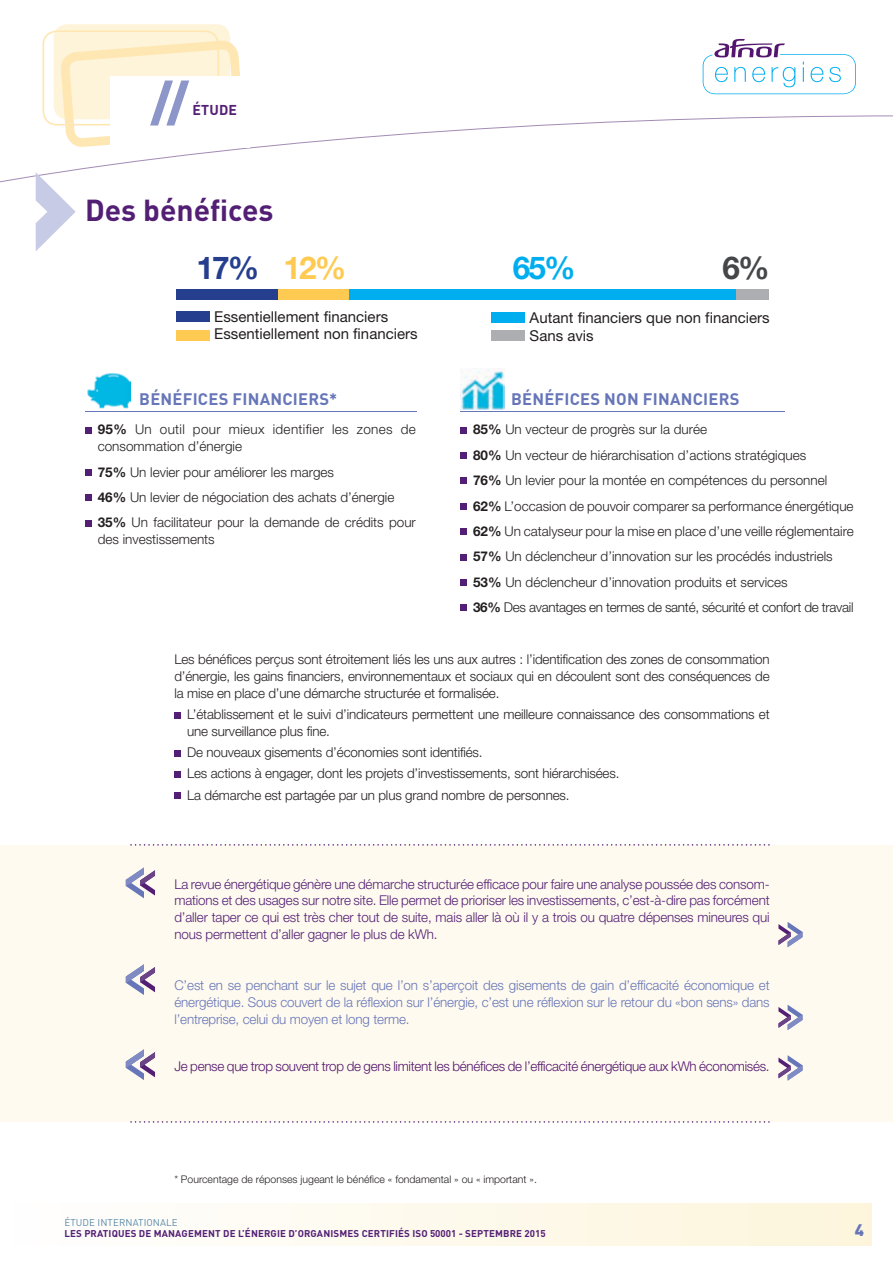
<style>
.page{position:relative;width:893px;height:1263px;background:#fff}
.page>*{position:absolute;margin:0;border:0;box-sizing:border-box;transform-origin:0 0}
.t1{font:900 52.35px "DINOT";color:#8d96c9}
.t2{font:700 31.5px "Helvetica Neue";color:#253f8e}
.t3{font:700 31.5px "Helvetica Neue";color:#00aeef}
.t4{font:700 31.5px "Helvetica Neue";color:#454647}
.t5{font:700 30px "DIN";color:#531f75}
.t6{font:700 16.5px "DIN";letter-spacing:.015em;color:#6776b8}
.t7{font:900 16.5px "DINOT";color:#6776b8}
.t8{font:15px/17px "Helvetica Neue";color:#231f20}
.t9{font:700 14.1px "DIN";letter-spacing:.015em;color:#531f75}
.t10{font:300 13.5px/25.3px "Helvetica Neue";color:#231f20}
.t11{font:300 13.5px/16.8px "Helvetica Neue";letter-spacing:-.01em;color:#531f75;text-align:justify}
.t12{font:300 13.5px/16.8px "Helvetica Neue";letter-spacing:-.01em;color:#6776b8;text-align:justify}
.t13{font:300 13.5px "Helvetica Neue";letter-spacing:-.02em;color:#53156d}
.t14{font:300 13.5px/16.8px "Helvetica Neue";letter-spacing:.025em;color:#231f20}
.t15{font:300 10.5px "Helvetica Neue";color:#231f20}
.t16{font:700 9.75px "DIN";letter-spacing:.015em;color:#531f75}
.t17{font:9.75px "DINOT";letter-spacing:.01em;color:#5b8ba8}
.s1{color:#feca52}
.s2{font-weight:700}
</style>
<div class="page">
<svg style="left:0;top:115px;width:893px;height:85px"></svg>
<div style="left:54px;top:24px;width:176px;height:95px;background:#fef4da;border-radius:14px"></div>
<svg style="left:43px;top:30px;width:197px;height:117px"></svg>
<div style="left:110px;top:76px;width:140px;height:72px;background:#fff"></div>
<div style="left:0;top:1203px;width:872px;height:43px;background:linear-gradient(to right,#fefeff,#fdf5db)"></div>
<svg style="left:703px;top:39px;width:153px;height:55px"></svg>
<div style="left:0;top:845px;width:893px;height:276px;background:#fefaef"></div>
<div style="left:174px;top:712px;width:7px;height:6px;background:#531f75"></div>
<div style="left:174px;top:750px;width:7px;height:6px;background:#531f75"></div>
<div style="left:174px;top:771px;width:7px;height:6px;background:#531f75"></div>
<div style="left:174px;top:792px;width:7px;height:6px;background:#531f75"></div>
<svg style="left:130px;top:844px;width:640px;height:2px"></svg>
<svg style="left:130px;top:1121px;width:640px;height:2px"></svg>
<div style="left:176px;top:312px;width:33px;height:10px;background:#253f8e"></div>
<div style="left:176px;top:330px;width:33px;height:10px;background:#feca52"></div>
<div style="left:491px;top:313px;width:34px;height:10px;background:#00aeef"></div>
<div style="left:734px;top:289px;width:35px;height:10px;background:#adaeb2"></div>
<div style="left:348px;top:289px;width:388px;height:10px;background:#00aeef"></div>
<div style="left:277px;top:289px;width:72px;height:10px;background:#feca52"></div>
<div style="left:176px;top:289px;width:101px;height:10px;background:#253f8e"></div>
<div style="left:491px;top:331px;width:34px;height:10px;background:#adaeb2"></div>
<img style="left:87px;top:373px;width:44px;height:36px">
<img style="left:460px;top:368px;width:45px;height:42px">
<hr style="left:85px;top:411px;width:332px;height:1px;background:#6776b8">
<hr style="left:460px;top:411px;width:325px;height:1px;background:#6776b8">
<svg style="left:85px;top:427px;width:6px;height:6px"></svg>
<div style="left:85px;top:469px;width:6px;height:7px;background:#531f75"></div>
<svg style="left:85px;top:495px;width:6px;height:6px"></svg>
<svg style="left:85px;top:520px;width:6px;height:6px"></svg>
<div style="left:460px;top:427px;width:7px;height:6px;background:#531f75"></div>
<div style="left:460px;top:452px;width:7px;height:7px;background:#531f75"></div>
<div style="left:460px;top:478px;width:7px;height:6px;background:#531f75"></div>
<div style="left:460px;top:503px;width:7px;height:6px;background:#531f75"></div>
<div style="left:460px;top:528px;width:7px;height:7px;background:#531f75"></div>
<div style="left:460px;top:554px;width:7px;height:6px;background:#531f75"></div>
<div style="left:460px;top:579px;width:7px;height:7px;background:#531f75"></div>
<div style="left:460px;top:605px;width:7px;height:6px;background:#531f75"></div>
<svg style="left:126px;top:867px;width:29px;height:31px"></svg>
<svg style="left:778px;top:922px;width:25px;height:25px"></svg>
<svg style="left:36px;top:172px;width:40px;height:79px"></svg>
<svg style="left:126px;top:964px;width:29px;height:31px"></svg>
<svg style="left:778px;top:1005px;width:25px;height:25px"></svg>
<svg style="left:126px;top:1049px;width:29px;height:31px"></svg>
<svg style="left:778px;top:1055px;width:25px;height:25px"></svg>
<h1 class="t1" style="left:150px;top:68px;width:40px">//</h1>
<p class="t9" style="left:192px;top:100px;width:46px">ÉTUDE</p>
<h3 class="t5" style="left:85px;top:190px;width:190px">Des bénéfices</h3>
<h2 class="t2" style="left:196px;top:248px;width:151px">17% <span class="s1">12%</span></h2>
<h2 class="t3" style="left:513px;top:248px;width:64px">65%</h2>
<h2 class="t4" style="left:722px;top:248px;width:49px">6%</h2>
<p class="t8" style="left:214px;top:308px;width:205px">Essentiellement financiers<br>Essentiellement non financiers</p>
<p class="t8" style="left:530px;top:309px;width:242px">Autant financiers que non financiers</p>
<p class="t8" style="left:530px;top:327px;width:66px">Sans avis</p>
<p class="t6" style="left:139px;top:388px;width:200px">BÉNÉFICES FINANCIERS*</p>
<p class="t6" style="left:511px;top:388px;width:230px">BÉNÉFICES NON FINANCIERS</p>
<p class="t14" style="left:98px;top:421px;width:319px"><span class="s2">95%</span> Un outil pour mieux identifier les zones de consommation d’énergie</p>
<p class="t10" style="left:98px;top:459px;width:320px"><span class="s2">75%</span> Un levier pour améliorer les marges<br><span class="s2">46%</span> Un levier de négociation des achats d’énergie<br><span class="s2">35%</span> Un facilitateur pour la demande de crédits pour</p>
<p class="t10" style="left:98px;top:526px;width:118px">des investissements</p>
<p class="t10" style="left:473px;top:417px;width:382px"><span class="s2">85%</span> Un vecteur de progrès sur la durée<br><span class="s2">80%</span> Un vecteur de hiérarchisation d’actions stratégiques<br><span class="s2">76%</span> Un levier pour la montée en compétences du personnel <span class="s2">62%</span> L’occasion de pouvoir comparer sa performance énergétique <span class="s2">62%</span> Un catalyseur pour la mise en place d’une veille réglementaire <span class="s2">57%</span> Un déclencheur d’innovation sur les procédés industriels <span class="s2">53%</span> Un déclencheur d’innovation produits et services<br><span class="s2">36%</span> Des avantages en termes de santé, sécurité et confort de travail</p>
<p class="t10" style="left:174px;top:651px;width:597px;line-height:16.8px;text-align:justify">Les bénéfices perçus sont étroitement liés les uns aux autres : l’identification des zones de consommation d’énergie, les gains financiers, environnementaux et sociaux qui en découlent sont des conséquences de la mise en place d’une démarche structurée et formalisée.</p>
<p class="t10" style="left:187px;top:706px;width:584px;line-height:16.8px">L’établissement et le suivi d’indicateurs permettent une meilleure connaissance des consommations et une surveillance plus fine.</p>
<p class="t10" style="left:187px;top:742px;width:434px;line-height:21.1px">De nouveaux gisements d’économies sont identifiés.<br>Les actions à engager, dont les projets d’investissements, sont hiérarchisées.<br>La démarche est partagée par un plus grand nombre de personnes.</p>
<p class="t11" style="left:174px;top:875px;width:597px">La revue énergétique génère une démarche structurée efficace pour faire une analyse poussée des consom&shy;mations et des usages sur notre site. Elle permet de prioriser les investissements, c’est-à-dire pas forcément d’aller taper ce qui est très cher tout de suite, mais aller là où il y a trois ou quatre dépenses mineures qui nous permettent d’aller gagner le plus de kWh.</p>
<p class="t12" style="left:174px;top:977px;width:597px">C’est en se penchant sur le sujet que l’on s’aperçoit des gisements de gain d’efficacité économique et énergétique. Sous couvert de la réflexion sur l’énergie, c’est une réflexion sur le retour du «bon sens» dans l’entreprise, celui du moyen et long terme.</p>
<p class="t13" style="left:174px;top:1057px;width:597px">Je pense que trop souvent trop de gens limitent les bénéfices de l’efficacité énergétique aux kWh économisés.</p>
<p class="t15" style="left:174px;top:1173px;width:364px">* Pourcentage de réponses jugeant le bénéfice « fondamental » ou « important ».</p>
<p class="t17" style="left:64px;top:1217px;width:115px">ÉTUDE INTERNATIONALE</p>
<p class="t16" style="left:64px;top:1227px;width:483px">LES PRATIQUES DE MANAGEMENT DE L’ÉNERGIE D’ORGANISMES CERTIFIÉS ISO 50001 - SEPTEMBRE 2015</p>
<p class="t7" style="left:855px;top:1219px;width:11px">4</p>
</div>
